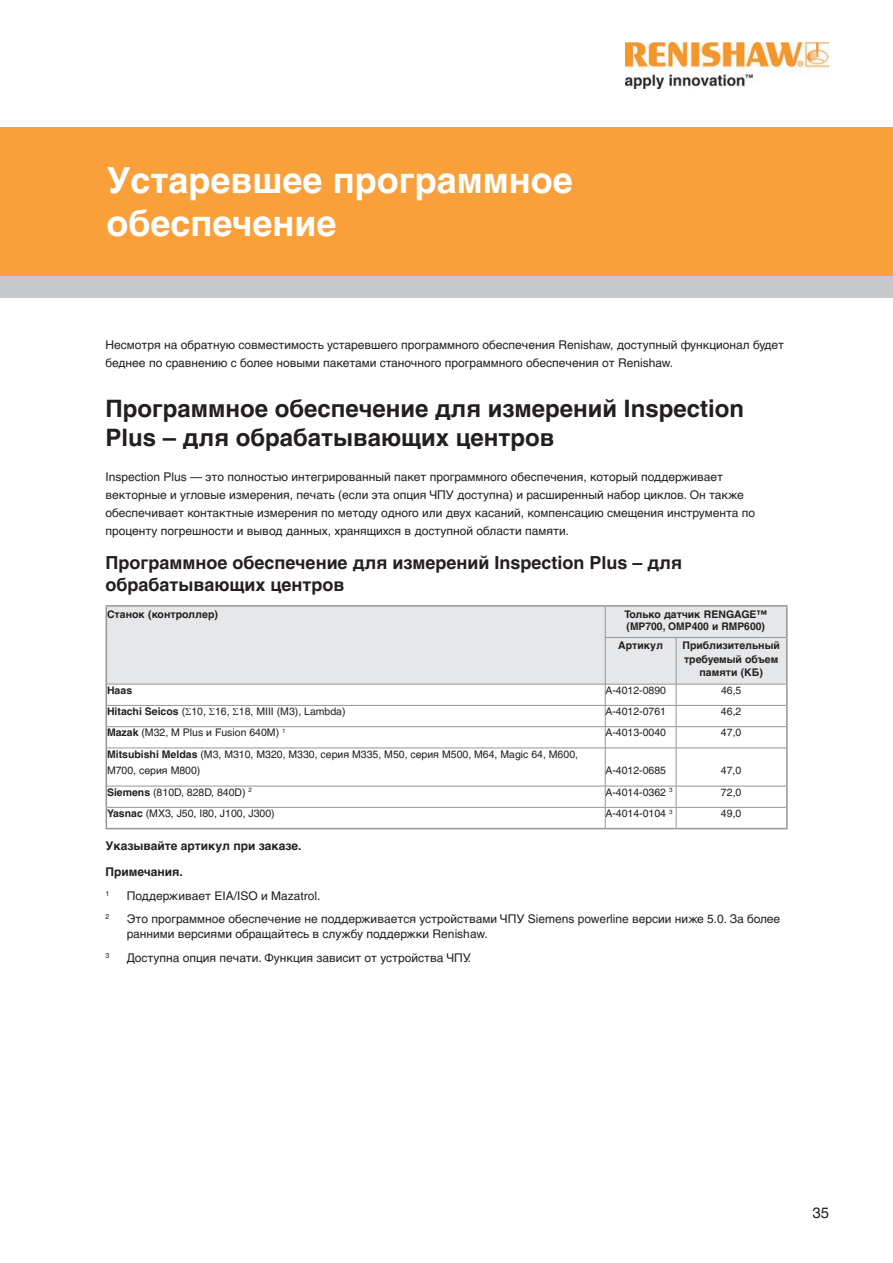
<style>
.page{position:relative;width:893px;height:1263px;background:#fff}
.page>*{position:absolute;margin:0;border:0;box-sizing:border-box;transform-origin:0 0}
.Headline{font:700 36px/42.8px "Helvetica LT Pro";color:#fff}
.Heading_16pt{font:700 24px/28.8px "Helvetica LT Pro";color:#231f20}
.Heading_12pt{font:700 18px/21.6px "Helvetica LT Pro";color:#231f20}
.t1{font:15px "Helvetica LT Pro";color:#231f20}
.Body_Text_8pt{font:12px/18px "Helvetica LT Pro";color:#231f20}
.Note{font:12px/15px "Helvetica LT Pro";color:#231f20}
.Body_Text_8pt_bold{font:700 12px "Helvetica LT Pro";color:#231f20}
.Table_Text_7pt{font:10.5px/16.5px "Helvetica LT Pro";color:#231f20}
.Table_header_7pt_cen{font:700 10.5px/13.5px "Helvetica LT Pro";color:#231f20}
.Part_number{font:10.5px "Helvetica LT Pro";color:#231f20}
.Approx_memory{font:10.5px "Helvetica LT Pro";color:#231f20}
.Table_header_7pt{font:700 10.5px "Helvetica LT Pro";color:#231f20}
.Table_Text_7pt-2{font:700 10.5px "Helvetica LT Pro";color:#231f20}
.Note-2{font:7.05px "Helvetica LT Pro";color:#231f20}
.s1{font-weight:700}
</style>
<div class="page">
<img style="left:626px;top:43px;width:202px;height:46px">
<div style="left:0;top:128px;width:893px;height:149px;background:#f9a03a"></div>
<div style="left:0;top:276px;width:893px;height:22px;background:#c7c8ca"></div>
<div style="left:107px;top:607px;width:679px;height:77px;background:#e6e7e9"></div>
<hr style="left:786px;top:607px;width:2px;height:30px;background:#939598">
<hr style="left:106px;top:605px;width:499px;height:2px;background:#939598">
<hr style="left:106px;top:607px;width:1px;height:30px;background:#939598">
<hr style="left:106px;top:637px;width:1px;height:47px;background:#939598">
<hr style="left:605px;top:605px;width:71px;height:2px;background:#939598">
<hr style="left:676px;top:605px;width:112px;height:2px;background:#939598">
<hr style="left:786px;top:637px;width:2px;height:47px;background:#939598">
<hr style="left:786px;top:684px;width:2px;height:21px;background:#939598">
<hr style="left:786px;top:705px;width:2px;height:22px;background:#939598">
<svg style="left:106px;top:684px;width:1px;height:64px"></svg>
<hr style="left:786px;top:727px;width:2px;height:21px;background:#939598">
<hr style="left:106px;top:748px;width:1px;height:38px;background:#939598">
<hr style="left:786px;top:748px;width:2px;height:38px;background:#939598">
<hr style="left:786px;top:786px;width:2px;height:21px;background:#939598">
<svg style="left:106px;top:786px;width:1px;height:42px"></svg>
<hr style="left:786px;top:807px;width:2px;height:21px;background:#939598">
<hr style="left:106px;top:828px;width:499px;height:1px;background:#939598">
<hr style="left:605px;top:828px;width:71px;height:1px;background:#939598">
<hr style="left:676px;top:828px;width:112px;height:1px;background:#939598">
<hr style="left:605px;top:607px;width:1px;height:30px;background:#939598">
<hr style="left:605px;top:637px;width:71px;height:1px;background:#939598">
<hr style="left:605px;top:638px;width:1px;height:46px;background:#939598">
<hr style="left:676px;top:637px;width:110px;height:1px;background:#939598">
<hr style="left:676px;top:638px;width:1px;height:46px;background:#939598">
<hr style="left:107px;top:684px;width:498px;height:1px;background:#939598">
<hr style="left:605px;top:684px;width:71px;height:1px;background:#939598">
<hr style="left:676px;top:684px;width:110px;height:1px;background:#939598">
<hr style="left:107px;top:705px;width:498px;height:1px;background:#939598">
<hr style="left:605px;top:705px;width:71px;height:1px;background:#939598">
<hr style="left:676px;top:705px;width:110px;height:1px;background:#939598">
<hr style="left:107px;top:726px;width:498px;height:1px;background:#939598">
<hr style="left:605px;top:726px;width:71px;height:1px;background:#939598">
<svg style="left:605px;top:684px;width:1px;height:64px"></svg>
<hr style="left:676px;top:726px;width:110px;height:1px;background:#939598">
<svg style="left:676px;top:684px;width:1px;height:64px"></svg>
<hr style="left:107px;top:748px;width:498px;height:1px;background:#939598">
<hr style="left:605px;top:748px;width:71px;height:1px;background:#939598">
<hr style="left:605px;top:748px;width:1px;height:38px;background:#939598">
<hr style="left:676px;top:748px;width:110px;height:1px;background:#939598">
<hr style="left:676px;top:748px;width:1px;height:38px;background:#939598">
<hr style="left:107px;top:786px;width:498px;height:1px;background:#939598">
<hr style="left:605px;top:786px;width:71px;height:1px;background:#939598">
<hr style="left:676px;top:786px;width:110px;height:1px;background:#939598">
<hr style="left:107px;top:807px;width:498px;height:1px;background:#939598">
<hr style="left:605px;top:807px;width:71px;height:1px;background:#939598">
<svg style="left:605px;top:786px;width:1px;height:42px"></svg>
<hr style="left:676px;top:807px;width:110px;height:1px;background:#939598">
<svg style="left:676px;top:786px;width:1px;height:42px"></svg>
<p class="Headline" style="left:107px;top:159px;width:468px">Устаревшее программное обеспечение</p>
<p class="Body_Text_8pt" style="left:106px;top:336px;width:680px">Несмотря на обратную совместимость устаревшего программного обеспечения Renishaw, доступный функционал будет беднее по сравнению с более новыми пакетами станочного программного обеспечения от Renishaw.</p>
<p class="Heading_16pt" style="left:106px;top:394px;width:640px">Программное обеспечение для измерений Inspection<br>Plus – для обрабатывающих центров</p>
<p class="Body_Text_8pt" style="left:106px;top:467px;width:651px">Inspection Plus — это полностью интегрированный пакет программного обеспечения, который поддерживает векторные и угловые измерения, печать (если эта опция ЧПУ доступна) и расширенный набор циклов. Он также обеспечивает контактные измерения по методу одного или двух касаний, компенсацию смещения инструмента по проценту погрешности и вывод данных, хранящихся в доступной области памяти.</p>
<p class="Heading_12pt" style="left:106px;top:552px;width:578px">Программное обеспечение для измерений Inspection Plus – для обрабатывающих центров</p>
<p class="Table_header_7pt" style="left:107px;top:608px;width:112px">Станок (контроллер)</p>
<p class="Table_header_7pt_cen" style="left:624px;top:608px;width:144px;line-height:12px">Только датчик RENGAGE™ (MP700, OMP400 и RMP600)</p>
<p class="Table_header_7pt_cen" style="left:618px;top:639px;width:46px">Артикул</p>
<p class="Table_header_7pt_cen" style="left:682px;top:639px;width:99px;text-align:center">Приблизительный требуемый объем памяти (КБ)</p>
<p class="Table_Text_7pt-2" style="left:107px;top:684px;width:27px">Haas</p>
<p class="Part_number" style="left:605px;top:684px;width:62px">A-4012-0890</p>
<p class="Approx_memory" style="left:721px;top:684px;width:22px">46,5</p>
<p class="Table_Text_7pt" style="left:107px;top:703px;width:240px"><span class="s1">Hitachi Seicos</span> ( 10, 16, 18, MIII (M3), Lambda)</p>
<p class="Part_number" style="left:605px;top:705px;width:62px">A-4012-0761</p>
<p class="Approx_memory" style="left:721px;top:705px;width:22px">46,2</p>
<p class="Table_Text_7pt" style="left:107px;top:724px;width:180px"><span class="s1">Mazak</span> (M32, M Plus и Fusion 640M) <sup>1</sup></p>
<p class="Part_number" style="left:605px;top:726px;width:62px">A-4013-0040</p>
<p class="Approx_memory" style="left:721px;top:726px;width:22px">47,0</p>
<p class="Table_Text_7pt" style="left:107px;top:746px;width:472px"><span class="s1">Mitsubishi Meldas</span> (M3, M310, M320, M330, серия M335, M50, серия M500, M64, Magic 64, M600,<br>M700, серия M800)</p>
<p class="Part_number" style="left:605px;top:764px;width:62px">A-4012-0685</p>
<p class="Approx_memory" style="left:721px;top:764px;width:22px">47,0</p>
<p class="Table_Text_7pt" style="left:107px;top:784px;width:146px"><span class="s1">Siemens</span> (810D, 828D, 840D) <sup>2</sup></p>
<p class="Part_number" style="left:605px;top:786px;width:69px">A-4014-0362 <sup>3</sup></p>
<p class="Approx_memory" style="left:721px;top:786px;width:22px">72,0</p>
<p class="Table_Text_7pt" style="left:107px;top:805px;width:169px"><span class="s1">Yasnac</span> (MX3, J50, I80, J100, J300)</p>
<p class="Part_number" style="left:605px;top:807px;width:69px">A-4014-0104 <sup>3</sup></p>
<p class="Approx_memory" style="left:721px;top:807px;width:22px">49,0</p>
<p class="Body_Text_8pt_bold" style="left:106px;top:838px;width:198px">Указывайте артикул при заказе.</p>
<p class="Body_Text_8pt_bold" style="left:106px;top:865px;width:79px">Примечания.</p>
<p class="Note-2" style="left:106px;top:889px;width:5px">1</p>
<p class="Note" style="left:127px;top:888px;width:195px">Поддерживает EIA/ISO и Mazatrol.</p>
<p class="Note-2" style="left:106px;top:913px;width:5px">2</p>
<p class="Note" style="left:127px;top:912px;width:655px">Это программное обеспечение не поддерживается устройствами ЧПУ Siemens powerline версии ниже 5.0. За более ранними версиями обращайтесь в службу поддержки Renishaw.</p>
<p class="Note-2" style="left:106px;top:951px;width:5px">3</p>
<p class="Note" style="left:127px;top:950px;width:346px">Доступна опция печати. Функция зависит от устройства ЧПУ.</p>
<p class="t1" style="left:812px;top:1204px;width:18px">35</p>
</div>
